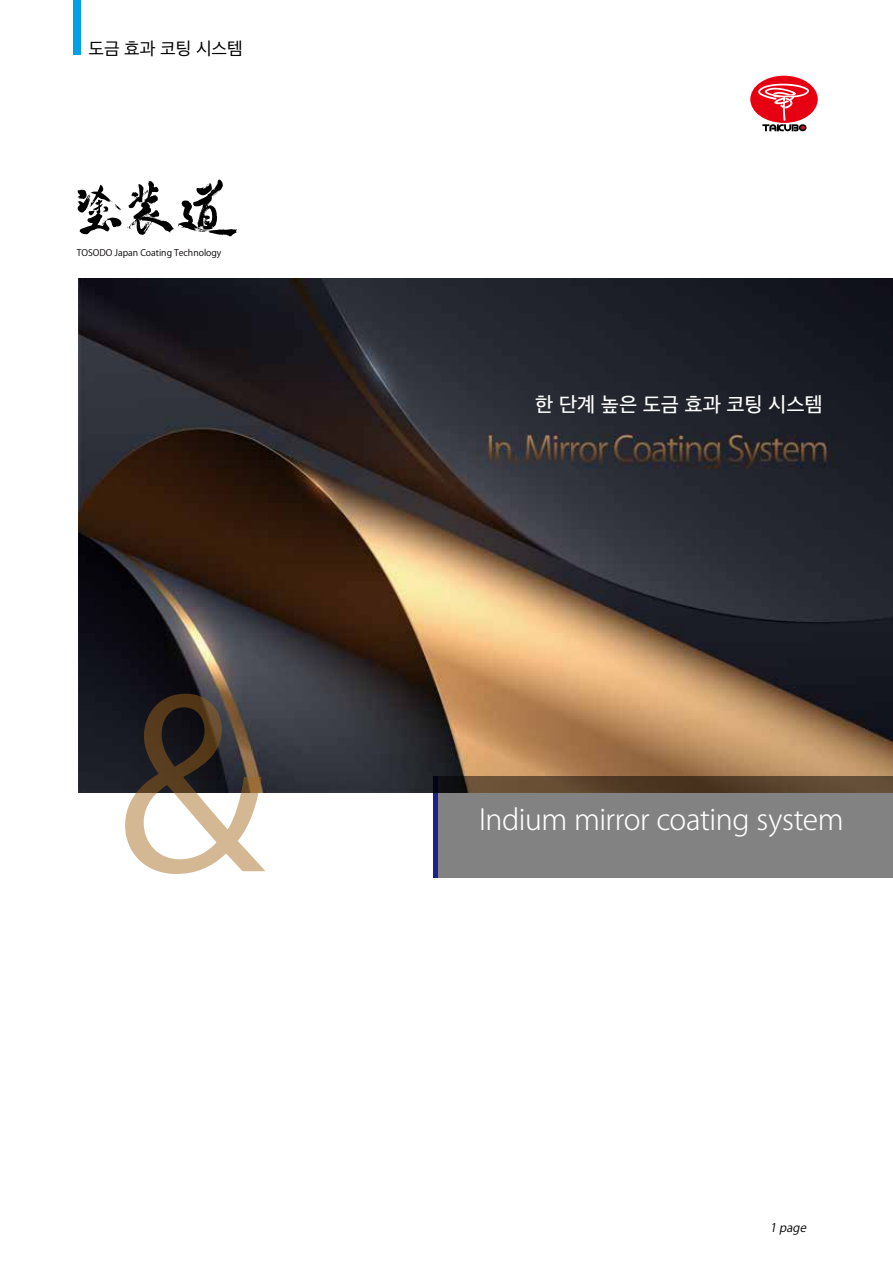
<style>
.page{position:relative;width:893px;height:1263px;background:#fff}
.page>*{position:absolute;margin:0;border:0;box-sizing:border-box;transform-origin:0 0}
.t1{font:229.35px "Koz Go Pr 6 N";color:#a4671a}
.t2{font:300 28.5px "Koz Go Pr 6 N";letter-spacing:-.015em;color:#fff}
.t3{font:500 21px "Apple SD Gothic Neo";color:#fff}
.t4{font:18px "Apple SD Gothic Neo";color:#000}
.t5{font:italic 11.85px "Koz Go Pr 6 N";color:#000}
.t6{font:9px "Koz Go Pro";color:#040000}
</style>
<div class="page">
<div style="left:750px;top:76px;width:68px;height:47px;background:#e60012;border-radius:50%"></div>
<svg style="left:758px;top:84px;width:51px;height:47px"></svg>
<div style="left:73px;top:0;width:7px;height:55px;background:#00a0e9"></div>
<img style="left:78px;top:278px;width:815px;height:514px">
<svg style="left:78px;top:180px;width:159px;height:56px"></svg>
<svg style="left:438px;top:776px;width:455px;height:101px;background:#7a7673"></svg>
<svg style="left:433px;top:776px;width:5px;height:101px"></svg>
<h3 class="t4" style="left:88px;top:39px;width:156px">도금 효과 코팅 시스템</h3>
<p class="t6" style="left:77px;top:247px;width:146px">TOSODO Japan Coating Technology</p>
<h1 class="t1" style="left:117px;top:658px;width:151px">&amp;</h1>
<h3 class="t3" style="left:535px;top:394px;width:289px">한 단계 높은 도금 효과 코팅 시스템</h3>
<h2 class="t2" style="left:479px;top:804px;width:366px">Indium mirror coating system</h2>
<h3 class="t5" style="left:770px;top:1221px;width:41px">1page</h3>
</div>
